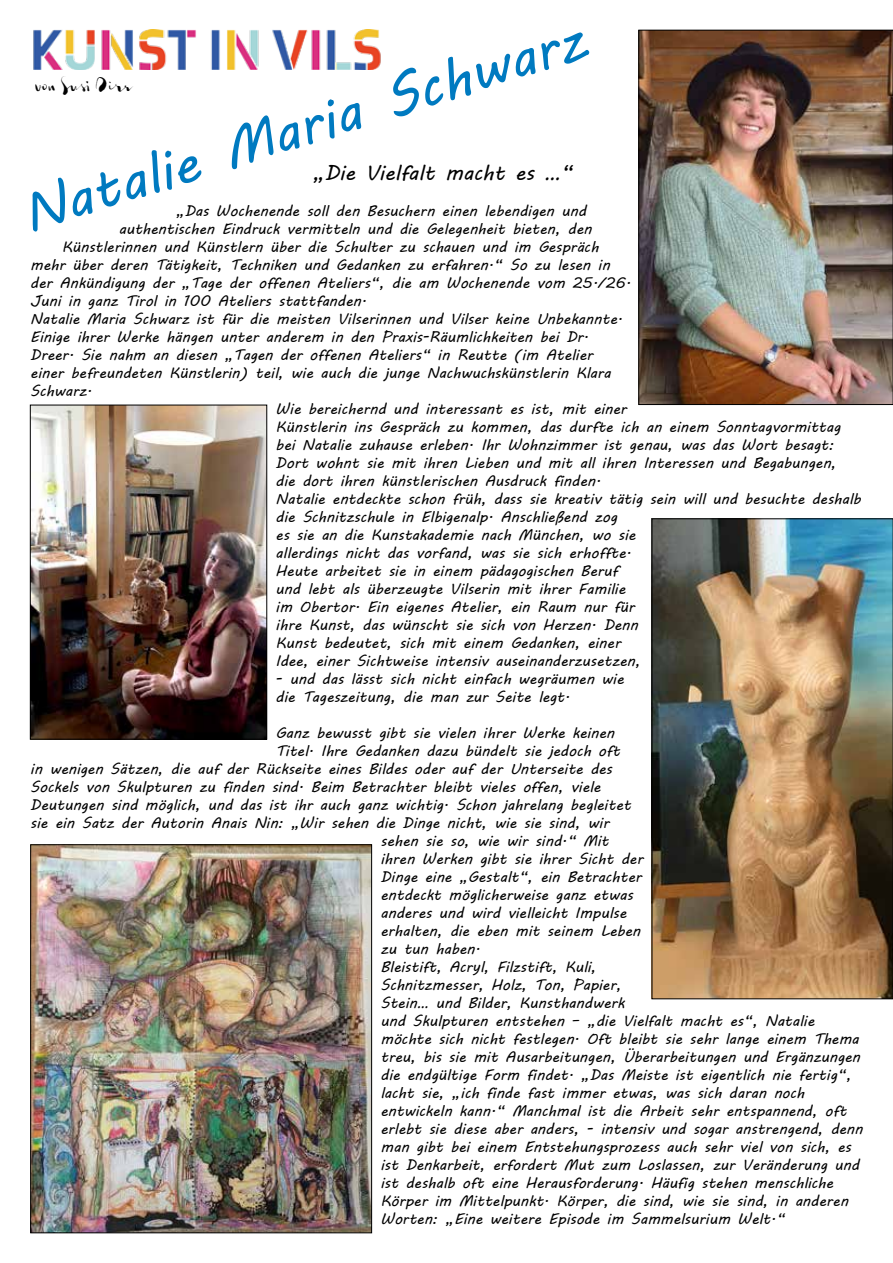
<style>
.page{position:relative;width:893px;height:1263px;background:#fff}
.page>*{position:absolute;margin:0;border:0;box-sizing:border-box;transform-origin:0 0}
.t1{font:55.5px "MV Boli";color:#007ac0}
.t2{font:21px "MV Boli";color:#000}
.t3{font:18px "Gloss Drop";color:#000}
.t4{font:15px/18px "MV Boli";color:#000}
</style>
<div class="page">
<img style="left:33px;top:30px;width:348px;height:39px">
<img style="left:640px;top:32px;width:251px;height:371px">
<div style="left:638px;top:30px;width:255px;height:375px;border:1px solid #000"></div>
<img style="left:32px;top:407px;width:233px;height:330px">
<div style="left:30px;top:405px;width:237px;height:334px;border:1px solid #000"></div>
<img style="left:654px;top:520px;width:237px;height:477px">
<div style="left:652px;top:518px;width:241px;height:481px;border:1px solid #000"></div>
<img style="left:32px;top:846px;width:338px;height:385px">
<div style="left:30px;top:844px;width:342px;height:389px;border:1px solid #000"></div>
<h1 class="t1" style="left:12px;top:176px;width:589px;rotate:-17deg">Natalie Maria Schwarz</h1>
<p class="t3" style="left:36px;top:75px;width:99px">von Susi Dirr</p>
<h2 class="t2" style="left:312px;top:159px;width:262px">„Die Vielfalt macht es …“</h2>
<p class="t4" style="left:176px;top:202px;width:412px">„Das Wochenende soll den Besuchern einen lebendigen und</p>
<p class="t4" style="left:119px;top:220px;width:474px">authentischen Eindruck vermitteln und die Gelegenheit bieten, den</p>
<p class="t4" style="left:62px;top:238px;width:538px">Künstlerinnen und Künstlern über die Schulter zu schauen und im Gespräch</p>
<p class="t4" style="left:30px;top:256px;width:581px">mehr über deren Tätigkeit, Techniken und Gedanken zu erfahren.“ So zu lesen in</p>
<p class="t4" style="left:30px;top:274px;width:602px">der Ankündigung der „Tage der offenen Ateliers“, die am Wochenende vom 25./26.</p>
<p class="t4" style="left:30px;top:292px;width:338px">Juni in ganz Tirol in 100 Ateliers stattfanden.</p>
<p class="t4" style="left:30px;top:310px;width:594px">Natalie Maria Schwarz ist für die meisten Vilserinnen und Vilser keine Unbekannte.</p>
<p class="t4" style="left:30px;top:328px;width:560px">Einige ihrer Werke hängen unter anderem in den Praxis-Räumlichkeiten bei Dr.</p>
<p class="t4" style="left:30px;top:346px;width:564px">Dreer. Sie nahm an diesen „Tagen der offenen Ateliers“ in Reutte (im Atelier</p>
<p class="t4" style="left:30px;top:364px;width:582px">einer befreundeten Künstlerin) teil, wie auch die junge Nachwuchskünstlerin Klara</p>
<p class="t4" style="left:30px;top:382px;width:63px">Schwarz.</p>
<p class="t4" style="left:276px;top:400px;width:352px">Wie bereichernd und interessant es ist, mit einer</p>
<p class="t4" style="left:276px;top:418px;width:566px">Künstlerin ins Gespräch zu kommen, das durfte ich an einem Sonntagvormittag</p>
<p class="t4" style="left:276px;top:436px;width:560px">bei Natalie zuhause erleben. Ihr Wohnzimmer ist genau, was das Wort besagt:</p>
<p class="t4" style="left:276px;top:454px;width:562px">Dort wohnt sie mit ihren Lieben und mit all ihren Interessen und Begabungen,</p>
<p class="t4" style="left:276px;top:472px;width:327px">die dort ihren künstlerischen Ausdruck finden.</p>
<p class="t4" style="left:276px;top:490px;width:587px">Natalie entdeckte schon früh, dass sie kreativ tätig sein will und besuchte deshalb</p>
<p class="t4" style="left:276px;top:508px;width:343px">die Schnitzschule in Elbigenalp. Anschließend zog</p>
<p class="t4" style="left:276px;top:526px;width:361px">es sie an die Kunstakademie nach München, wo sie</p>
<p class="t4" style="left:276px;top:544px;width:357px">allerdings nicht das vorfand, was sie sich erhoffte.</p>
<p class="t4" style="left:276px;top:562px;width:344px">Heute arbeitet sie in einem pädagogischen Beruf</p>
<p class="t4" style="left:276px;top:580px;width:351px">und lebt als überzeugte Vilserin mit ihrer Familie</p>
<p class="t4" style="left:276px;top:598px;width:360px">im Obertor. Ein eigenes Atelier, ein Raum nur für</p>
<p class="t4" style="left:276px;top:616px;width:364px">ihre Kunst, das wünscht sie sich von Herzen. Denn</p>
<p class="t4" style="left:276px;top:634px;width:347px">Kunst bedeutet, sich mit einem Gedanken, einer</p>
<p class="t4" style="left:276px;top:652px;width:366px">Idee, einer Sichtweise intensiv auseinanderzusetzen,</p>
<p class="t4" style="left:276px;top:670px;width:350px">- und das lässt sich nicht einfach wegräumen wie die Tageszeitung, die man zur Seite legt.</p>
<p class="t4" style="left:276px;top:724px;width:340px">Ganz bewusst gibt sie vielen ihrer Werke keinen</p>
<p class="t4" style="left:276px;top:742px;width:346px">Titel. Ihre Gedanken dazu bündelt sie jedoch oft</p>
<p class="t4" style="left:30px;top:760px;width:583px">in wenigen Sätzen, die auf der Rückseite eines Bildes oder auf der Unterseite des</p>
<p class="t4" style="left:30px;top:778px;width:572px">Sockels von Skulpturen zu finden sind. Beim Betrachter bleibt vieles offen, viele</p>
<p class="t4" style="left:30px;top:796px;width:602px">Deutungen sind möglich, und das ist ihr auch ganz wichtig. Schon jahrelang begleitet</p>
<p class="t4" style="left:30px;top:814px;width:580px">sie ein Satz der Autorin Anais Nin: „Wir sehen die Dinge nicht, wie sie sind, wir</p>
<p class="t4" style="left:380px;top:832px;width:230px">sehen sie so, wie wir sind.“ Mit</p>
<p class="t4" style="left:380px;top:850px;width:264px">ihren Werken gibt sie ihrer Sicht der</p>
<p class="t4" style="left:380px;top:868px;width:263px">Dinge eine „Gestalt“, ein Betrachter</p>
<p class="t4" style="left:380px;top:886px;width:254px">entdeckt möglicherweise ganz etwas</p>
<p class="t4" style="left:380px;top:904px;width:247px">anderes und wird vielleicht Impulse</p>
<p class="t4" style="left:380px;top:922px;width:262px">erhalten, die eben mit seinem Leben</p>
<p class="t4" style="left:380px;top:940px;width:101px">zu tun haben.</p>
<p class="t4" style="left:380px;top:958px;width:217px">Bleistift, Acryl, Filzstift, Kuli,</p>
<p class="t4" style="left:380px;top:976px;width:243px">Schnitzmesser, Holz, Ton, Papier,</p>
<p class="t4" style="left:380px;top:994px;width:245px">Stein… und Bilder, Kunsthandwerk</p>
<p class="t4" style="left:380px;top:1012px;width:435px">und Skulpturen entstehen – „die Vielfalt macht es“, Natalie</p>
<p class="t4" style="left:380px;top:1030px;width:480px">möchte sich nicht festlegen. Oft bleibt sie sehr lange einem Thema</p>
<p class="t4" style="left:380px;top:1048px;width:481px">treu, bis sie mit Ausarbeitungen, Überarbeitungen und Ergänzungen</p>
<p class="t4" style="left:380px;top:1066px;width:472px">die endgültige Form findet. „Das Meiste ist eigentlich nie fertig“,</p>
<p class="t4" style="left:380px;top:1084px;width:425px">lacht sie, „ich finde fast immer etwas, was sich daran noch</p>
<p class="t4" style="left:380px;top:1102px;width:468px">entwickeln kann.“ Manchmal ist die Arbeit sehr entspannend, oft</p>
<p class="t4" style="left:380px;top:1120px;width:484px">erlebt sie diese aber anders, - intensiv und sogar anstrengend, denn</p>
<p class="t4" style="left:380px;top:1138px;width:472px">man gibt bei einem Entstehungsprozess auch sehr viel von sich, es</p>
<p class="t4" style="left:380px;top:1156px;width:480px">ist Denkarbeit, erfordert Mut zum Loslassen, zur Veränderung und</p>
<p class="t4" style="left:380px;top:1174px;width:454px">ist deshalb oft eine Herausforderung. Häufig stehen menschliche</p>
<p class="t4" style="left:380px;top:1192px;width:469px">Körper im Mittelpunkt. Körper, die sind, wie sie sind, in anderen</p>
<p class="t4" style="left:380px;top:1210px;width:406px">Worten: „Eine weitere Episode im Sammelsurium Welt.“</p>
</div>
